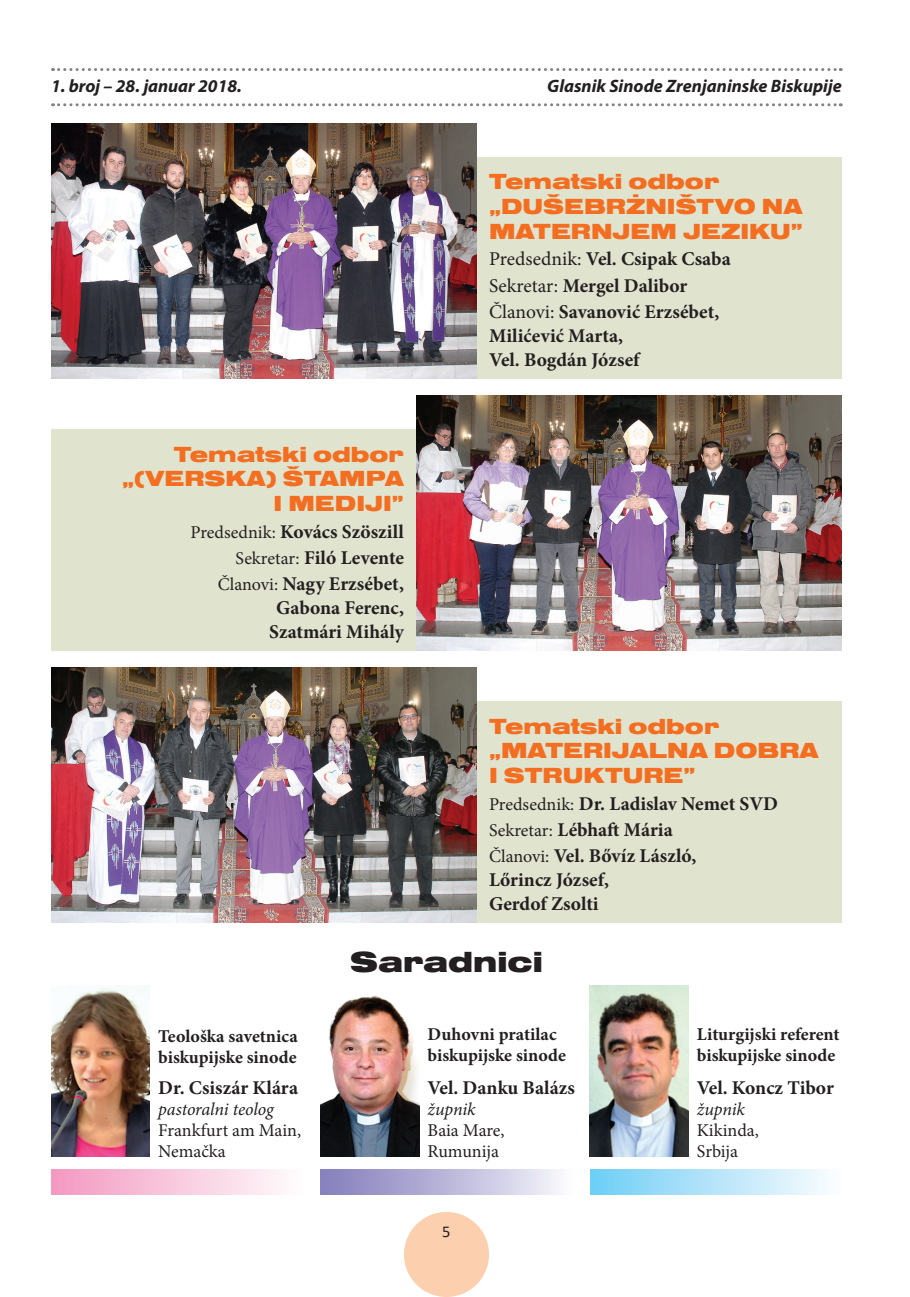
<style>
.page{position:relative;width:910px;height:1297px;background:#fff}
.page>*{position:absolute;margin:0;border:0;box-sizing:border-box;transform-origin:0 0}
.t1{font:30px "Nimbus San DEE Blac Exte";color:#231f20}
.t2{font:22.5px/24.8px "Nimbus San DEE Blac Exte";color:#f36e21}
.t3{font:700 19.5px/26.1px "Minion Pro";color:#231f20}
.t4{font:700 18px/21px "Minion Pro";color:#231f20}
.t5{font:italic 700 18px "Myriad Pro";color:#231f20}
.t6{font:18px/21px "Minion Pro";color:#231f20}
.t7{font:italic 18px "Minion Pro";letter-spacing:-.01em;color:#231f20}
.t8{font:16.5px "Calibri";color:#231f20}
.s1{font-weight:400;font-size:18px}
.s2{font-weight:400}
</style>
<div class="page">
<svg style="left:53px;top:68px;width:788px;height:3px"></svg>
<svg style="left:53px;top:103px;width:788px;height:3px"></svg>
<div style="left:438px;top:157px;width:404px;height:221px;background:#e0e4cf"></div>
<div style="left:51px;top:429px;width:404px;height:222px;background:#e0e4cf"></div>
<div style="left:444px;top:702px;width:398px;height:221px;background:#e0e4cf"></div>
<img style="left:417px;top:395px;width:425px;height:256px">
<img style="left:51px;top:668px;width:425px;height:255px">
<img style="left:51px;top:123px;width:425px;height:255px">
<img style="left:51px;top:986px;width:99px;height:171px">
<img style="left:321px;top:996px;width:98px;height:161px">
<img style="left:590px;top:986px;width:98px;height:171px">
<div style="left:51px;top:1169px;width:252px;height:26px;background:linear-gradient(to right,#f398c1,#fefcfc)"></div>
<div style="left:321px;top:1169px;width:252px;height:26px;background:linear-gradient(to right,#827bba,#f7f7fb)"></div>
<div style="left:590px;top:1169px;width:252px;height:26px;background:linear-gradient(to right,#6ecdf5,#fefdfe)"></div>
<div style="left:404px;top:1212px;width:85px;height:85px;background:#fccfae;border-radius:50%"></div>
<p class="t5" style="left:51px;top:75px;width:192px">1. broj – 28. januar 2018.</p>
<p class="t5" style="left:547px;top:75px;width:296px">Glasnik Sinode Zrenjaninske Biskupije</p>
<p class="t2" style="left:122px;top:442px;width:283px;text-align:right">Tematski odbor „(VERSKA) ŠTAMPA<br>I MEDIJI”</p>
<p class="t3" style="left:190px;top:518px;width:215px;text-align:right"><span class="s1">Predsednik:</span> Kovács Szöszill<br><span class="s1">Sekretar:</span> Filó Levente<br><span class="s1">Članovi:</span> Nagy Erzsébet,</p>
<p class="t3" style="left:269px;top:595px;width:136px;line-height:24px;text-align:center">Gabona Ferenc,<br>Szatmári Mihály</p>
<p class="t2" style="left:489px;top:170px;width:315px">Tematski odbor „DUŠEBR¯NIŠTVO NA<br>MATERNJEM JEZIKU”</p>
<p class="t3" style="left:489px;top:246px;width:243px"><span class="s2">Predsednik:</span> Vel. Csipak Csaba<br><span class="s2">Sekretar:</span> Mergel Dalibor<br><span class="s2">Članovi:</span> Savanović Erzsébet,</p>
<p class="t3" style="left:489px;top:323px;width:152px;line-height:24px">Milićević Marta,<br>Vel. Bogdán József</p>
<p class="t2" style="left:489px;top:714px;width:331px">Tematski odbor „MATERIJALNA DOBRA<br>I STRUKTURE”</p>
<p class="t3" style="left:489px;top:790px;width:291px"><span class="s1">Predsednik:</span> Dr. Ladislav Nemet SVD<br><span class="s1">Sekretar:</span> Lébhaft Mária<br><span class="s1">Članovi:</span> Vel. Bővíz László,</p>
<p class="t3" style="left:489px;top:867px;width:122px;line-height:24px">Lőrincz József,<br>Gerdof Zsolti</p>
<p class="t4" style="left:158px;top:1025px;width:141px">Teološka savetnica biskupijske sinode</p>
<p class="t3" style="left:158px;top:1074px;width:141px">Dr. Csiszár Klára</p>
<p class="t7" style="left:158px;top:1096px;width:117px">pastoralni teolog</p>
<p class="t6" style="left:158px;top:1119px;width:144px">Frankfurt am Main,<br>Nemačka</p>
<h1 class="t1" style="left:350px;top:945px;width:194px">Saradnici</h1>
<p class="t4" style="left:428px;top:1024px;width:140px">Duhovni pratilac biskupijske sinode</p>
<p class="t3" style="left:428px;top:1074px;width:149px">Vel. Danku Balázs</p>
<p class="t7" style="left:428px;top:1096px;width:50px">župnik</p>
<p class="t6" style="left:428px;top:1119px;width:78px">Baia Mare,<br>Rumunija</p>
<p class="t8" style="left:442px;top:1220px;width:10px">5</p>
<p class="t4" style="left:697px;top:1024px;width:144px">Liturgijski referent biskupijske sinode</p>
<p class="t3" style="left:697px;top:1074px;width:138px">Vel. Koncz Tibor</p>
<p class="t7" style="left:697px;top:1096px;width:50px">župnik</p>
<p class="t6" style="left:697px;top:1119px;width:64px">Kikinda,<br>Srbija</p>
</div>
